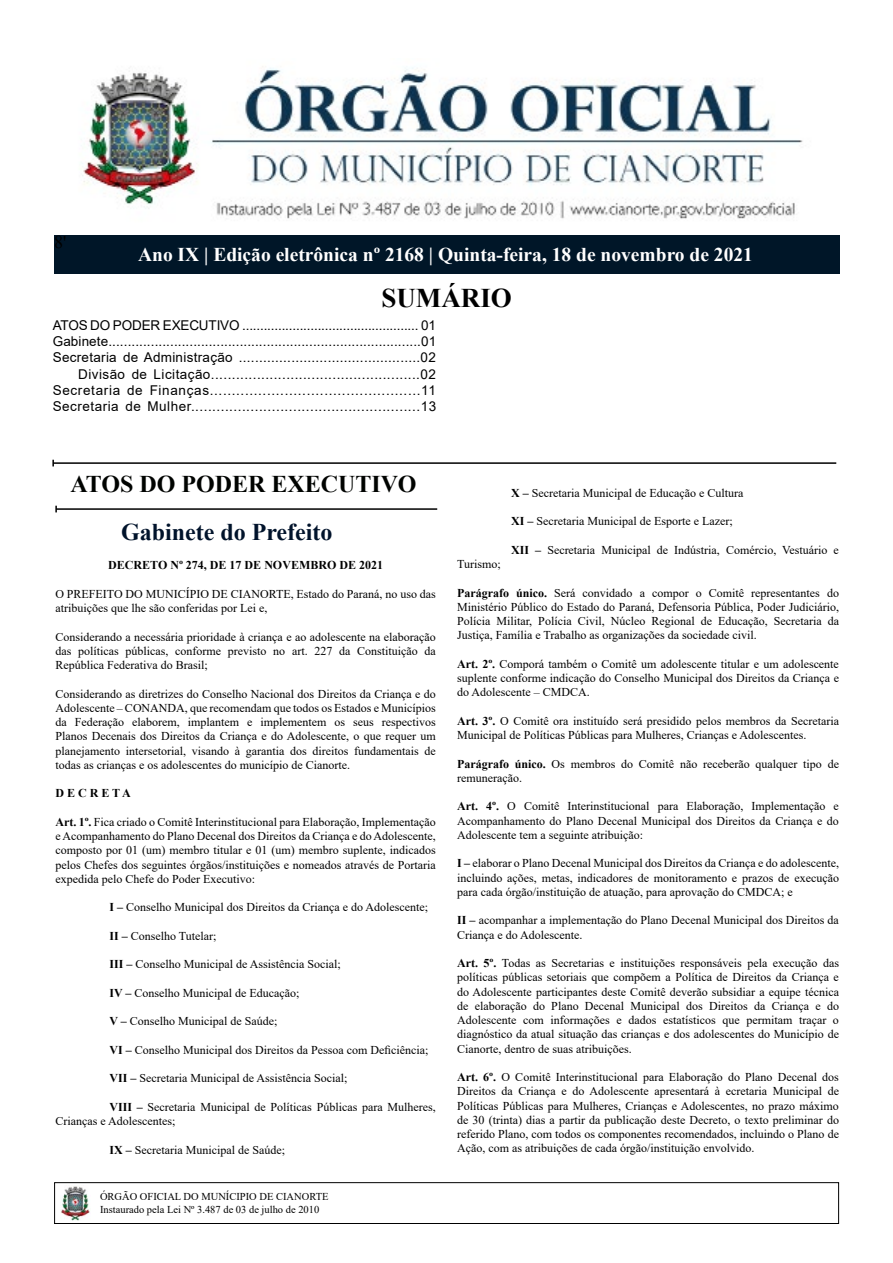
<style>
.page{position:relative;width:893px;height:1263px;background:#fff}
.page>*{position:absolute;margin:0;border:0;box-sizing:border-box;transform-origin:0 0}
.t1{font:700 27px "Times New Roman";color:#000}
.t2{font:700 24px "Times New Roman";color:#000300}
.t3{font:700 24px "Times New Roman";color:#00132b}
.t4{font:700 19.5px "Times New Roman";color:#fff}
.t5{font:18px "Times New Roman";color:#000}
.t6{font:13.5px/16.2px "Arial";letter-spacing:.025em;color:#000;text-align:right}
.t7{font:12px/14.2px "Times New Roman";color:#000;text-align:justify}
.t8{font:700 12px "Times New Roman";color:#000}
.t9{font:10.5px/12.6px "Times New Roman";color:#000}
.s1{font-weight:700}
</style>
<div class="page">
<div style="left:54px;top:1182px;width:785px;height:42px;border:1px solid #000"></div>
<img style="left:61px;top:1186px;width:29px;height:34px">
<img style="left:82px;top:66px;width:721px;height:153px">
<div style="left:54px;top:236px;width:785px;height:38px;background:#001628"></div>
<hr style="left:53px;top:462px;width:783px;height:2px;background:#000">
<hr style="left:56px;top:508px;width:381px;height:2px;background:#000">
<h3 class="t5" style="left:54px;top:229px;width:14px">8'</h3>
<h3 class="t4" style="left:138px;top:240px;width:616px">Ano IX | Edição eletrônica nº 2168 | Quinta-feira, 18 de novembro de 2021</h3>
<h1 class="t1" style="left:381px;top:278px;width:132px">SUMÁRIO</h1>
<p class="t6" style="left:53px;top:317px;width:385px">ATOS DO PODER EXECUTIVO ................................................. 01<br>Gabinete.................................................................................01<br>Secretaria de Administração .............................................02<br>Divisão de Licitação..................................................02<br>Secretaria de Finanças................................................11<br>Secretaria de Mulher......................................................13</p>
<h2 class="t2" style="left:70px;top:467px;width:348px">ATOS DO PODER EXECUTIVO</h2>
<h2 class="t3" style="left:121px;top:514px;width:213px">Gabinete do Prefeito</h2>
<p class="t8" style="left:108px;top:557px;width:276px">DECRETO Nº 274, DE 17 DE NOVEMBRO DE 2021</p>
<p class="t7" style="left:55px;top:586px;width:382px">O PREFEITO DO MUNICÍPIO DE CIANORTE, Estado do Paraná, no uso das atribuições que lhe são conferidas por Lei e,</p>
<p class="t7" style="left:55px;top:629px;width:382px">Considerando a necessária prioridade à criança e ao adolescente na elaboração das políticas públicas, conforme previsto no art. 227 da Constituição da República Federativa do Brasil;</p>
<p class="t7" style="left:55px;top:686px;width:382px">Considerando as diretrizes do Conselho Nacional dos Direitos da Criança e do Adolescente – CONANDA, que recomendam que todos os Estados e Municípios da Federação elaborem, implantem e implementem os seus respectivos Planos Decenais dos Direitos da Criança e do Adolescente, o que requer um planejamento intersetorial, visando à garantia dos direitos fundamentais de todas as crianças e os adolescentes do município de Cianorte.</p>
<p class="t8" style="left:55px;top:785px;width:77px">D E C R E T A</p>
<p class="t7" style="left:55px;top:814px;width:382px"><span class="s1">Art. 1º.</span> Fica criado o Comitê Interinstitucional para Elaboração, Implementação e Acompanhamento do Plano Decenal dos Direitos da Criança e do Adolescente, composto por 01 (um) membro titular e 01 (um) membro suplente, indicados pelos Chefes dos seguintes órgãos/instituições e nomeados através de Portaria expedida pelo Chefe do Poder Executivo:</p>
<p class="t7" style="left:109px;top:900px;width:320px"><span class="s1">I –</span> Conselho Municipal dos Direitos da Criança e do Adolescente;</p>
<p class="t7" style="left:109px;top:928px;width:109px"><span class="s1">II –</span> Conselho Tutelar;</p>
<p class="t7" style="left:109px;top:957px;width:233px"><span class="s1">III –</span> Conselho Municipal de Assistência Social;</p>
<p class="t7" style="left:109px;top:985px;width:192px"><span class="s1">IV –</span> Conselho Municipal de Educação;</p>
<p class="t7" style="left:109px;top:1014px;width:170px"><span class="s1">V –</span> Conselho Municipal de Saúde;</p>
<p class="t7" style="left:109px;top:1042px;width:320px"><span class="s1">VI –</span> Conselho Municipal dos Direitos da Pessoa com Deficiência;</p>
<p class="t7" style="left:109px;top:1071px;width:239px"><span class="s1">VII –</span> Secretaria Municipal de Assistência Social;</p>
<p class="t7" style="left:55px;top:1099px;width:382px;text-indent:54px"><span class="s1">VIII –</span> Secretaria Municipal de Políticas Públicas para Mulheres,<br>Crianças e Adolescentes;</p>
<p class="t7" style="left:109px;top:1142px;width:177px"><span class="s1">IX –</span> Secretaria Municipal de Saúde;</p>
<p class="t9" style="left:100px;top:1190px;width:230px">ÓRGÃO OFICIAL DO MUNÍCIPIO DE CIANORTE<br>Instaurado pela Lei Nº 3.487 de 03 de julho de 2010</p>
<p class="t7" style="left:511px;top:485px;width:234px"><span class="s1">X –</span> Secretaria Municipal de Educação e Cultura</p>
<p class="t7" style="left:511px;top:514px;width:223px"><span class="s1">XI –</span> Secretaria Municipal de Esporte e Lazer;</p>
<p class="t7" style="left:511px;top:542px;width:329px"><span class="s1">XII –</span> Secretaria Municipal de Indústria, Comércio, Vestuário e</p>
<p class="t7" style="left:457px;top:557px;width:45px">Turismo;</p>
<p class="t7" style="left:457px;top:585px;width:383px"><span class="s1">Parágrafo único.</span> Será convidado a compor o Comitê representantes do Ministério Público do Estado do Paraná, Defensoria Pública, Poder Judiciário, Polícia Militar, Polícia Civil, Núcleo Regional de Educação, Secretaria da Justiça, Família e Trabalho as organizações da sociedade civil.</p>
<p class="t7" style="left:457px;top:656px;width:383px"><span class="s1">Art. 2º.</span> Comporá também o Comitê um adolescente titular e um adolescente suplente conforme indicação do Conselho Municipal dos Direitos da Criança e do Adolescente – CMDCA.</p>
<p class="t7" style="left:457px;top:713px;width:383px"><span class="s1">Art. 3º.</span> O Comitê ora instituído será presidido pelos membros da Secretaria<br>Municipal de Políticas Públicas para Mulheres, Crianças e Adolescentes.</p>
<p class="t7" style="left:457px;top:756px;width:383px"><span class="s1">Parágrafo único.</span> Os membros do Comitê não receberão qualquer tipo de remuneração.</p>
<p class="t7" style="left:457px;top:799px;width:383px"><span class="s1">Art. 4º.</span> O Comitê Interinstitucional para Elaboração, Implementação e Acompanhamento do Plano Decenal Municipal dos Direitos da Criança e do Adolescente tem a seguinte atribuição:</p>
<p class="t7" style="left:457px;top:856px;width:383px"><span class="s1">I –</span> elaborar o Plano Decenal Municipal dos Direitos da Criança e do adolescente, incluindo ações, metas, indicadores de monitoramento e prazos de execução para cada órgão/instituição de atuação, para aprovação do CMDCA; e</p>
<p class="t7" style="left:457px;top:913px;width:383px"><span class="s1">II –</span> acompanhar a implementação do Plano Decenal Municipal dos Direitos da<br>Criança e do Adolescente.</p>
<p class="t7" style="left:457px;top:955px;width:383px"><span class="s1">Art. 5º.</span> Todas as Secretarias e instituições responsáveis pela execução das políticas públicas setoriais que compõem a Política de Direitos da Criança e do Adolescente participantes deste Comitê deverão subsidiar a equipe técnica de elaboração do Plano Decenal Municipal dos Direitos da Criança e do Adolescente com informações e dados estatísticos que permitam traçar o diagnóstico da atual situação das crianças e dos adolescentes do Município de Cianorte, dentro de suas atribuições.</p>
<p class="t7" style="left:457px;top:1069px;width:383px"><span class="s1">Art. 6º.</span> O Comitê Interinstitucional para Elaboração do Plano Decenal dos Direitos da Criança e do Adolescente apresentará à ecretaria Municipal de Políticas Públicas para Mulheres, Crianças e Adolescentes, no prazo máximo de 30 (trinta) dias a partir da publicação deste Decreto, o texto preliminar do referido Plano, com todos os componentes recomendados, incluindo o Plano de Ação, com as atribuições de cada órgão/instituição envolvido.</p>
</div>
